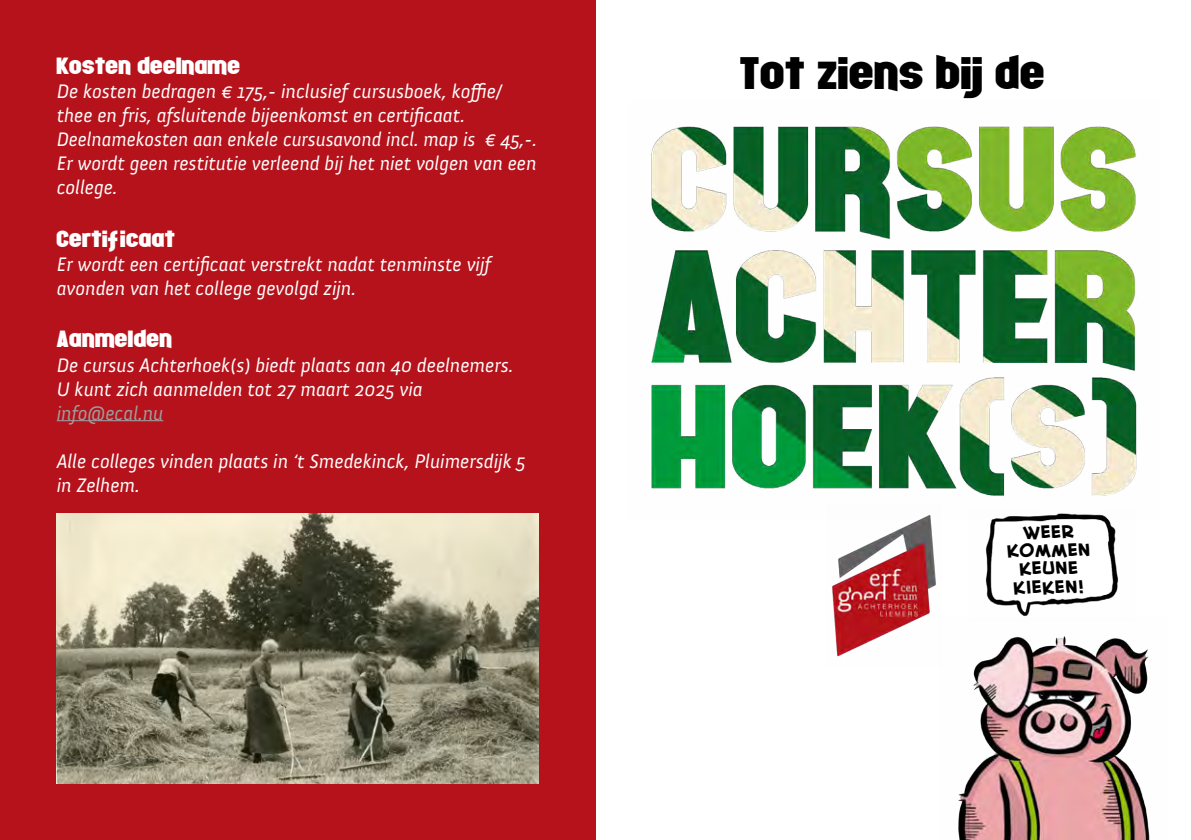
<style>
.page{position:relative;width:1191px;height:840px;background:#fff}
.page>*{position:absolute;margin:0;border:0;box-sizing:border-box;transform-origin:0 0}
.t1{font:46.6px "Fight Night";color:#000}
.t2{font:24px "Fight Night";color:#fff}
.t3{font:italic 20px/24px "Anivers";color:#fff}
.t4{font:italic 20px "Anivers";color:#9c9e9f}
.t5{font:18.2px/18.2px "Creative Block BB Bold";color:#000;text-align:center}
</style>
<div class="page">
<div style="left:0;top:0;width:595px;height:839px;background:#b6121b"></div>
<hr style="left:57px;top:420px;width:106px;height:1px;background:#9c9e9f">
<img style="left:832px;top:518px;width:104px;height:139px">
<img style="left:651px;top:126px;width:486px;height:392px">
<img style="left:958px;top:636px;width:192px;height:203px">
<img style="left:969px;top:510px;width:165px;height:106px">
<img style="left:57px;top:513px;width:482px;height:269px">
<p class="t2" style="left:57px;top:56px;width:186px">Kosten deelname</p>
<p class="t3" style="left:57px;top:79px;width:482px">De kosten bedragen € 175,- inclusief cursusboek, koffie/ thee en fris, afsluitende bijeenkomst en certificaat.<br>Deelnamekosten aan enkele cursusavond incl. map is € 45,-.<br>Er wordt geen restitutie verleend bij het niet volgen van een college.</p>
<p class="t2" style="left:57px;top:229px;width:120px">Certif icaat</p>
<p class="t3" style="left:57px;top:252px;width:436px">Er wordt een certificaat verstrekt nadat tenminste vijf avonden van het college gevolgd zijn.</p>
<p class="t2" style="left:57px;top:330px;width:117px">Aanmelden</p>
<p class="t3" style="left:57px;top:353px;width:458px">De cursus Achterhoek(s) biedt plaats aan 40 deelnemers.<br>U kunt zich aanmelden tot 27 maart 2025 via</p>
<p class="t4" style="left:57px;top:402px;width:108px">info@ecal.nu</p>
<p class="t3" style="left:57px;top:449px;width:471px">Alle colleges vinden plaats in ‘t Smedekinck, Pluimersdijk 5 in Zelhem.</p>
<h1 class="t1" style="left:740px;top:55px;width:307px">Tot ziens bij de</h1>
<p class="t5" style="left:1006px;top:522px;width:85px">WEER<br>KOMMEN<br>KEUNE<br>KIEKEN!</p>
</div>
